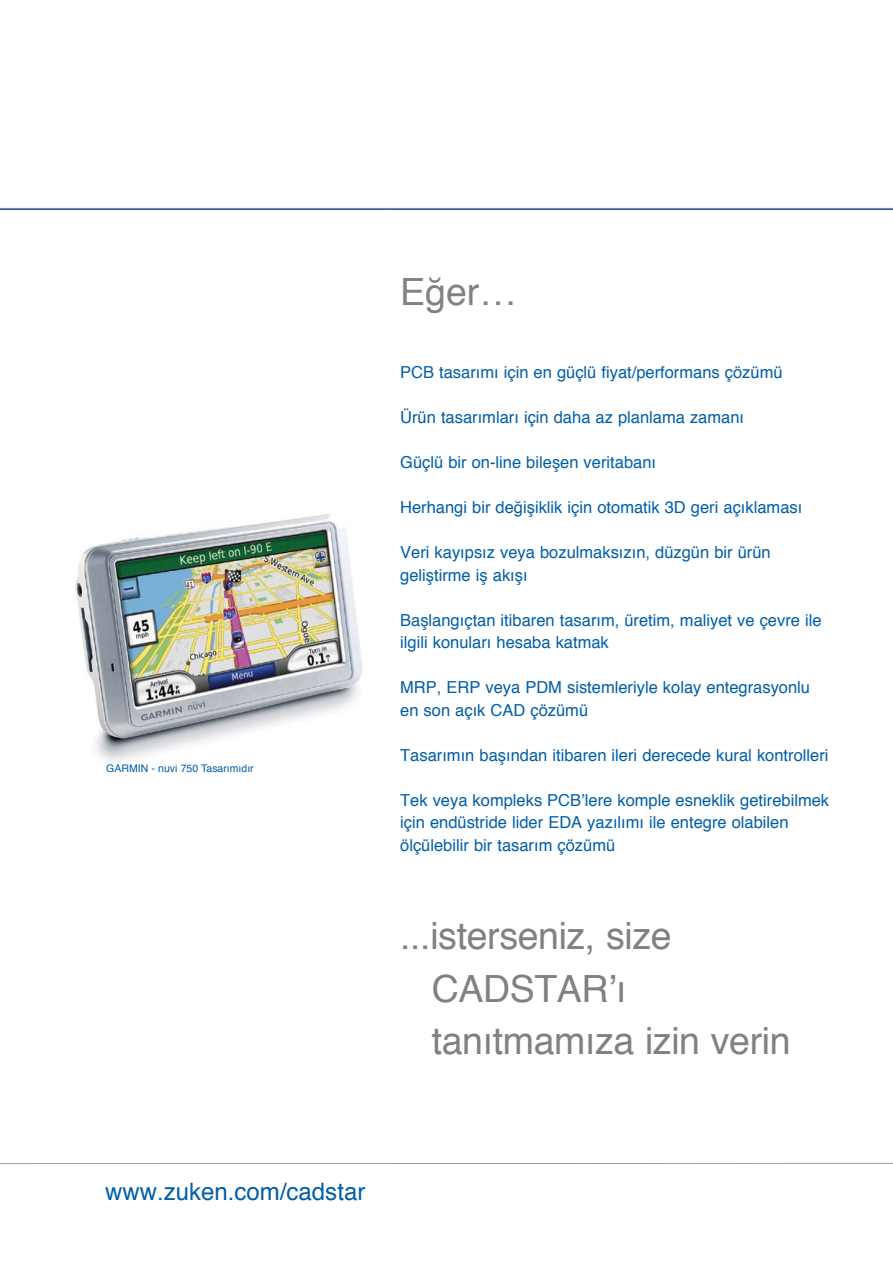
<style>
.page{position:relative;width:893px;height:1263px;background:#fff}
.page>*{position:absolute;margin:0;border:0;box-sizing:border-box;transform-origin:0 0}
.t1{font:37.5px/52.5px "Helvetica";letter-spacing:-.01em;color:#808183}
.t2{font:24px "Helvetica";color:#005ea8}
.t3{font:16.5px/22.5px "Helvetica";color:#005ea8}
.t4{font:10.5px "Helvetica";color:#005ea8}
</style>
<div class="page">
<img style="left:75px;top:514px;width:287px;height:248px">
<svg style="left:0;top:1163px;width:893px;height:1px"></svg>
<img style="left:0;top:208px;width:893px;height:2px">
<p class="t4" style="left:106px;top:761px;width:149px">GARMIN - nuvi 750 Tasarımıdır</p>
<h1 class="t1" style="left:400px;top:267px;width:118px">Eğer…</h1>
<p class="t3" style="left:400px;top:362px;width:384px">PCB tasarımı için en güçlü fiyat/performans çözümü</p>
<p class="t3" style="left:400px;top:407px;width:345px">Ürün tasarımları için daha az planlama zamanı</p>
<p class="t3" style="left:400px;top:452px;width:257px">Güçlü bir on-line bileşen veritabanı</p>
<p class="t3" style="left:400px;top:497px;width:404px">Herhangi bir değişiklik için otomatik 3D geri açıklaması</p>
<p class="t3" style="left:400px;top:542px;width:372px">Veri kayıpsız veya bozulmaksızın, düzgün bir ürün geliştirme iş akışı</p>
<p class="t3" style="left:400px;top:609px;width:423px">Başlangıçtan itibaren tasarım, üretim, maliyet ve çevre ile ilgili konuları hesaba katmak</p>
<p class="t3" style="left:400px;top:677px;width:411px">MRP, ERP veya PDM sistemleriyle kolay entegrasyonlu en son açık CAD çözümü</p>
<p class="t3" style="left:400px;top:744px;width:430px">Tasarımın başından itibaren ileri derecede kural kontrolleri</p>
<p class="t3" style="left:400px;top:789px;width:430px">Tek veya kompleks PCB’lere komple esneklik getirebilmek için endüstride lider EDA yazılımı ile entegre olabilen ölçülebilir bir tasarım çözümü</p>
<h1 class="t1" style="left:432px;top:911px;width:360px;text-indent:-32px">...isterseniz, size<br>CADSTAR’ı tanıtmamıza izin verin</h1>
<h2 class="t2" style="left:105px;top:1173px;width:262px">www.zuken.com/cadstar</h2>
</div>
